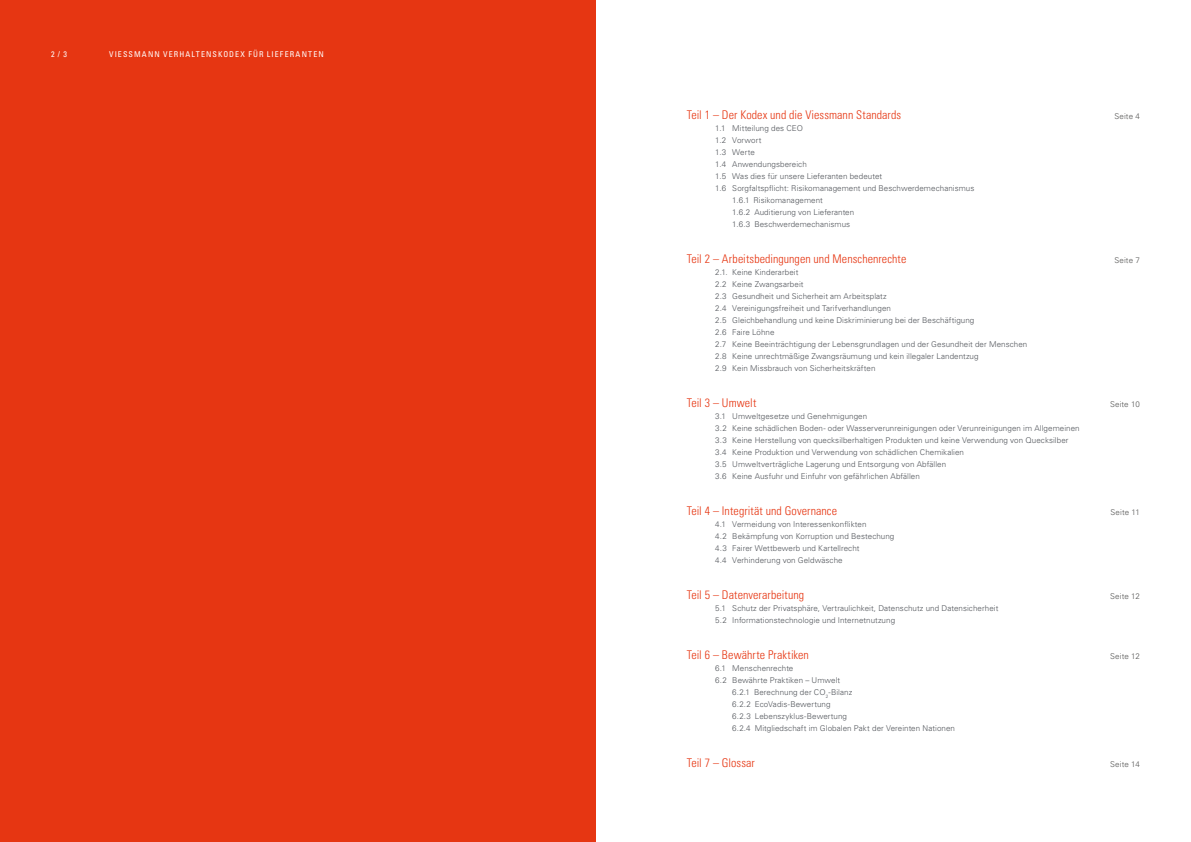
<style>
.page{position:relative;width:1191px;height:842px;background:#fff}
.page>*{position:absolute;margin:0;border:0;box-sizing:border-box;transform-origin:0 0}
.t1{font:12px "Univers LTCYR 47 Light Cond";letter-spacing:.005em;color:#e63612}
.t2{font:300 8px/12px "Univers LTCYR 45";letter-spacing:.01em;color:#52555b}
.t3{font:300 8px "Univers LTCYR 45";letter-spacing:.015em;color:#575756}
.t4{font:condensed 8px "Univers LTCYR 57";letter-spacing:.14em;color:#fff}
</style>
<div class="page">
<div style="left:0;top:0;width:595px;height:842px;background:#e63612"></div>
<p class="t4" style="left:51px;top:50px;width:18px">2 / 3</p>
<p class="t4" style="left:109px;top:50px;width:216px">VIESSMANN VERHALTENSKODEX FÜR LIEFERANTEN</p>
<h1 class="t1" style="left:687px;top:107px;width:216px">Teil 1 – Der Kodex und die Viessmann Standards</h1>
<p class="t3" style="left:1114px;top:111px;width:27px">Seite 4</p>
<p class="t2" style="left:715px;top:122px;width:89px">1.1 Mitteilung des CEO</p>
<p class="t2" style="left:715px;top:134px;width:48px">1.2 Vorwort</p>
<p class="t2" style="left:715px;top:146px;width:41px">1.3 Werte</p>
<p class="t2" style="left:715px;top:158px;width:93px">1.4 Anwendungsbereich</p>
<p class="t2" style="left:715px;top:170px;width:168px">1.5 Was dies für unsere Lieferanten bedeutet</p>
<p class="t2" style="left:715px;top:182px;width:261px">1.6 Sorgfaltspflicht: Risikomanagement und Beschwerdemechanismus</p>
<p class="t2" style="left:732px;top:194px;width:92px">1.6.1 Risikomanagement</p>
<p class="t2" style="left:732px;top:206px;width:123px">1.6.2 Auditierung von Lieferanten</p>
<p class="t2" style="left:732px;top:218px;width:119px">1.6.3 Beschwerdemechanismus</p>
<h1 class="t1" style="left:687px;top:251px;width:221px">Teil 2 – Arbeitsbedingungen und Menschenrechte</h1>
<p class="t3" style="left:1114px;top:255px;width:27px">Seite 7</p>
<p class="t2" style="left:715px;top:266px;width:314px">2.1. Keine Kinderarbeit<br>2.2 Keine Zwangsarbeit<br>2.3 Gesundheit und Sicherheit am Arbeitsplatz<br>2.4 Vereinigungsfreiheit und Tarifverhandlungen<br>2.5 Gleichbehandlung und keine Diskriminierung bei der Beschäftigung<br>2.6 Faire Löhne<br>2.7 Keine Beeinträchtigung der Lebensgrundlagen und der Gesundheit der Menschen 2.8 Keine unrechtmäßige Zwangsräumung und kein illegaler Landentzug<br>2.9 Kein Missbrauch von Sicherheitskräften</p>
<h1 class="t1" style="left:687px;top:395px;width:71px">Teil 3 – Umwelt</h1>
<p class="t3" style="left:1110px;top:399px;width:31px">Seite 10</p>
<p class="t2" style="left:715px;top:410px;width:366px">3.1 Umweltgesetze und Genehmigungen<br>3.2 Keine schädlichen Boden- oder Wasserverunreinigungen oder Verunreinigungen im Allgemeinen 3.3 Keine Herstellung von quecksilberhaltigen Produkten und keine Verwendung von Quecksilber 3.4 Keine Produktion und Verwendung von schädlichen Chemikalien<br>3.5 Umweltverträgliche Lagerung und Entsorgung von Abfällen<br>3.6 Keine Ausfuhr und Einfuhr von gefährlichen Abfällen</p>
<h1 class="t1" style="left:687px;top:503px;width:152px">Teil 4 – Integrität und Governance</h1>
<p class="t3" style="left:1110px;top:507px;width:31px">Seite 11</p>
<p class="t2" style="left:715px;top:518px;width:181px">4.1 Vermeidung von Interessenkonflikten<br>4.2 Bekämpfung von Korruption und Bestechung 4.3 Fairer Wettbewerb und Kartellrecht<br>4.4 Verhinderung von Geldwäsche</p>
<h1 class="t1" style="left:687px;top:587px;width:119px">Teil 5 – Datenverarbeitung</h1>
<p class="t3" style="left:1110px;top:591px;width:31px">Seite 12</p>
<p class="t2" style="left:715px;top:602px;width:284px">5.1 Schutz der Privatsphäre, Vertraulichkeit, Datenschutz und Datensicherheit<br>5.2 Informationstechnologie und Internetnutzung</p>
<h1 class="t1" style="left:687px;top:647px;width:124px">Teil 6 – Bewährte Praktiken</h1>
<p class="t3" style="left:1110px;top:651px;width:31px">Seite 12</p>
<p class="t2" style="left:715px;top:662px;width:80px">6.1 Menschenrechte</p>
<p class="t2" style="left:715px;top:674px;width:126px">6.2 Bewährte Praktiken – Umwelt</p>
<p class="t2" style="left:732px;top:686px;width:121px">6.2.1 Berechnung der CO<sub>2</sub>-Bilanz</p>
<p class="t2" style="left:732px;top:698px;width:100px">6.2.2 EcoVadis-Bewertung</p>
<p class="t2" style="left:732px;top:710px;width:116px">6.2.3 Lebenszyklus-Bewertung</p>
<p class="t2" style="left:732px;top:722px;width:224px">6.2.4 Mitgliedschaft im Globalen Pakt der Vereinten Nationen</p>
<h1 class="t1" style="left:687px;top:755px;width:70px">Teil 7 – Glossar</h1>
<p class="t3" style="left:1110px;top:759px;width:31px">Seite 14</p>
</div>
